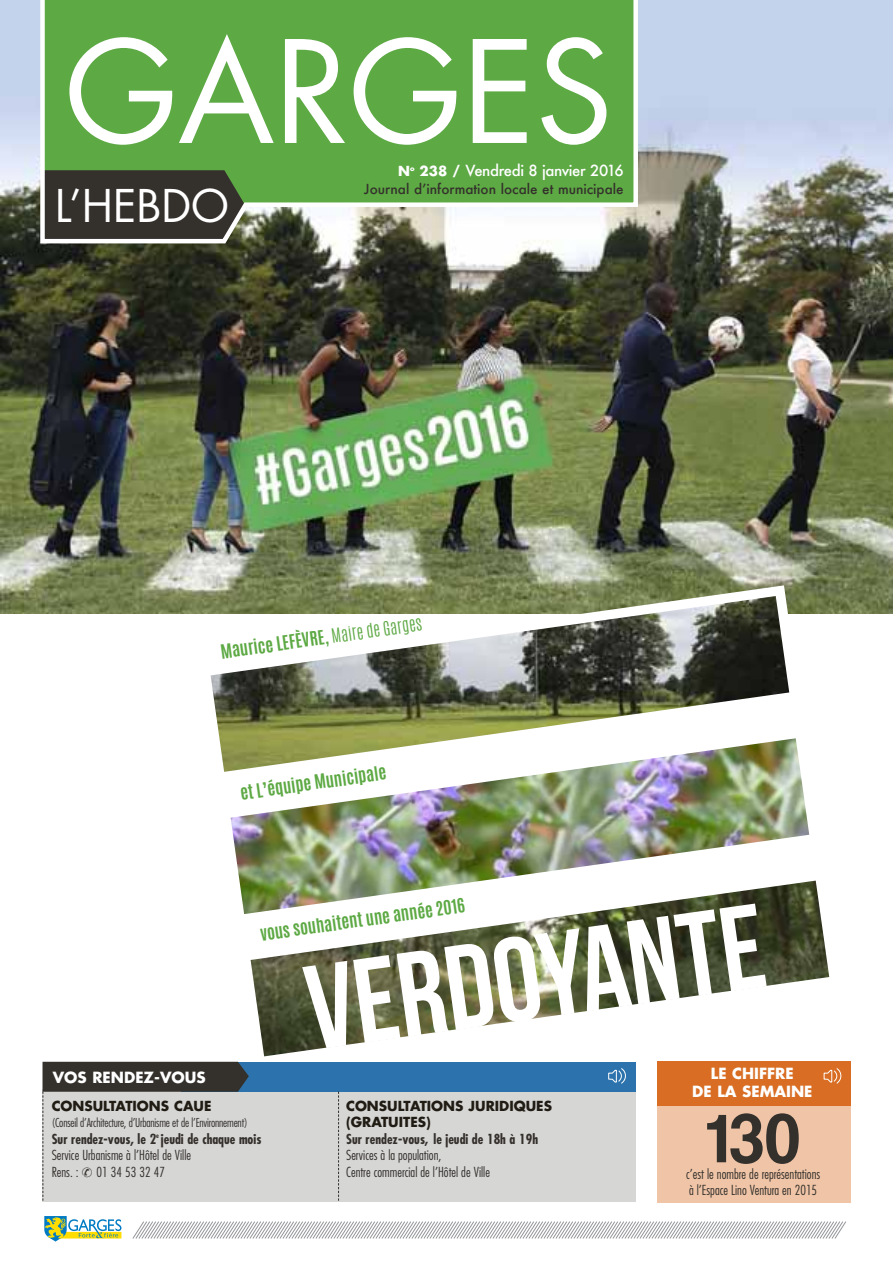
<style>
.page{position:relative;width:893px;height:1263px;background:#fff}
.page>*{position:absolute;margin:0;border:0;box-sizing:border-box;transform-origin:0 0}
.t1{font:137.85px "Futura";color:#fff}
.t2{font:119.55px "Bebas Neue";color:#fff}
.t3{font:71.25px "Coolvetica Rg";color:#34302c}
.t4{font:43.8px "Futura";color:#fff}
.t5{font:700 16.65px "Antonio";color:#5da944}
.t6{font:700 15px/18px "Futura";color:#fff;text-align:center}
.t7{font:500 15px "Futura";letter-spacing:-.025em;color:#fff}
.t8{font:300 condensed 13.5px/16.5px "Futura";color:#34302c}
.t9{font:700 13.5px/16.5px "Futura";color:#201c14}
.t10{font:500 13.5px "Futura";color:#34302c}
.t11{font:700 condensed 13.5px "Futura";color:#34302c}
.t12{font:300 condensed 12px "Futura";letter-spacing:-.015em;color:#34302c}
.s1{font-weight:700;font-size:13.5px}
.s2{font-weight:300}
.s3{font-weight:700}
</style>
<div class="page">
<img style="left:0;top:0;width:893px;height:613px">
<svg style="left:38px;top:0;width:602px;height:246px;background:#69a355"></svg>
<div style="left:657px;top:1061px;width:193px;height:141px;background:#f0c5a7"></div>
<div style="left:657px;top:1061px;width:193px;height:44px;background:#d86d23"></div>
<div style="left:43px;top:1089px;width:593px;height:113px;background:#d6d6d5"></div>
<div style="left:181px;top:1062px;width:455px;height:29px;background:#2c73ad"></div>
<svg style="left:338px;top:1091px;width:1px;height:110px"></svg>
<svg style="left:44px;top:1216px;width:77px;height:25px"></svg>
<svg style="left:132px;top:1221px;width:714px;height:18px"></svg>
<svg style="left:608px;top:1068px;width:18px;height:16px"></svg>
<svg style="left:823px;top:1068px;width:19px;height:16px"></svg>
<svg style="left:209px;top:585px;width:590px;height:108px"></svg>
<img style="left:211px;top:596px;width:578px;height:176px">
<img style="left:231px;top:738px;width:578px;height:176px">
<img style="left:251px;top:880px;width:578px;height:176px">
<svg style="left:43px;top:1062px;width:206px;height:139px"></svg>
<h1 class="t1" style="left:65px;top:29px;width:549px">GARGES</h1>
<h3 class="t4" style="left:55px;top:186px;width:175px">L’HEBDO</h3>
<p class="t7" style="left:398px;top:161px;width:227px"><span class="s1">N</span><sup>o</sup> <span class="s1">238 /</span> Vendredi 8 janvier 2016</p>
<p class="t10" style="left:364px;top:180px;width:261px">Journal d’information locale et municipale</p>
<p class="t5" style="left:219px;top:640px;width:205px;rotate:-8deg">Maurice LEFÈVRE, <span class="s2">Maire de Garges</span></p>
<p class="t5" style="left:239px;top:781px;width:149px;rotate:-8deg">et L’équipe Municipale</p>
<p class="t6" style="left:53px;top:1069px;width:154px">VOS RENDEZ-VOUS</p>
<p class="t5" style="left:259px;top:922px;width:208px;rotate:-8deg">vous souhaitent une année 2016</p>
<h2 class="t2" style="left:297px;top:940px;width:463px;rotate:-8deg">verdoyante</h2>
<p class="t6" style="left:692px;top:1066px;width:122px">LE CHIFFRE<br>DE LA SEMAINE</p>
<p class="t9" style="left:52px;top:1098px;width:161px">CONSULTATIONS CAUE</p>
<p class="t12" style="left:52px;top:1117px;width:197px">(Conseil d’Architecture, d’Urbanisme et de l’Environnement)</p>
<p class="t8" style="left:52px;top:1131px;width:211px"><span class="s3">Sur rendez-vous, le 2</span><sup>e</sup> <span class="s3">jeudi de chaque mois<br></span>Service Urbanisme à l’Hôtel de Ville<br>Rens. :</p>
<p class="t8" style="left:97px;top:1164px;width:70px">01 34 53 32 47</p>
<p class="t9" style="left:346px;top:1098px;width:207px">CONSULTATIONS JURIDIQUES (GRATUITES)</p>
<p class="t11" style="left:346px;top:1132px;width:193px">Sur rendez-vous, le jeudi de 18h à 19h</p>
<p class="t8" style="left:346px;top:1148px;width:145px">Services à la population,<br>Centre commercial de l’Hôtel de Ville</p>
<h3 class="t3" style="left:707px;top:1093px;width:94px">130</h3>
<p class="t8" style="left:686px;top:1166px;width:136px">c’est le nombre de représentations à l’Espace Lino Ventura en 2015</p>
</div>
